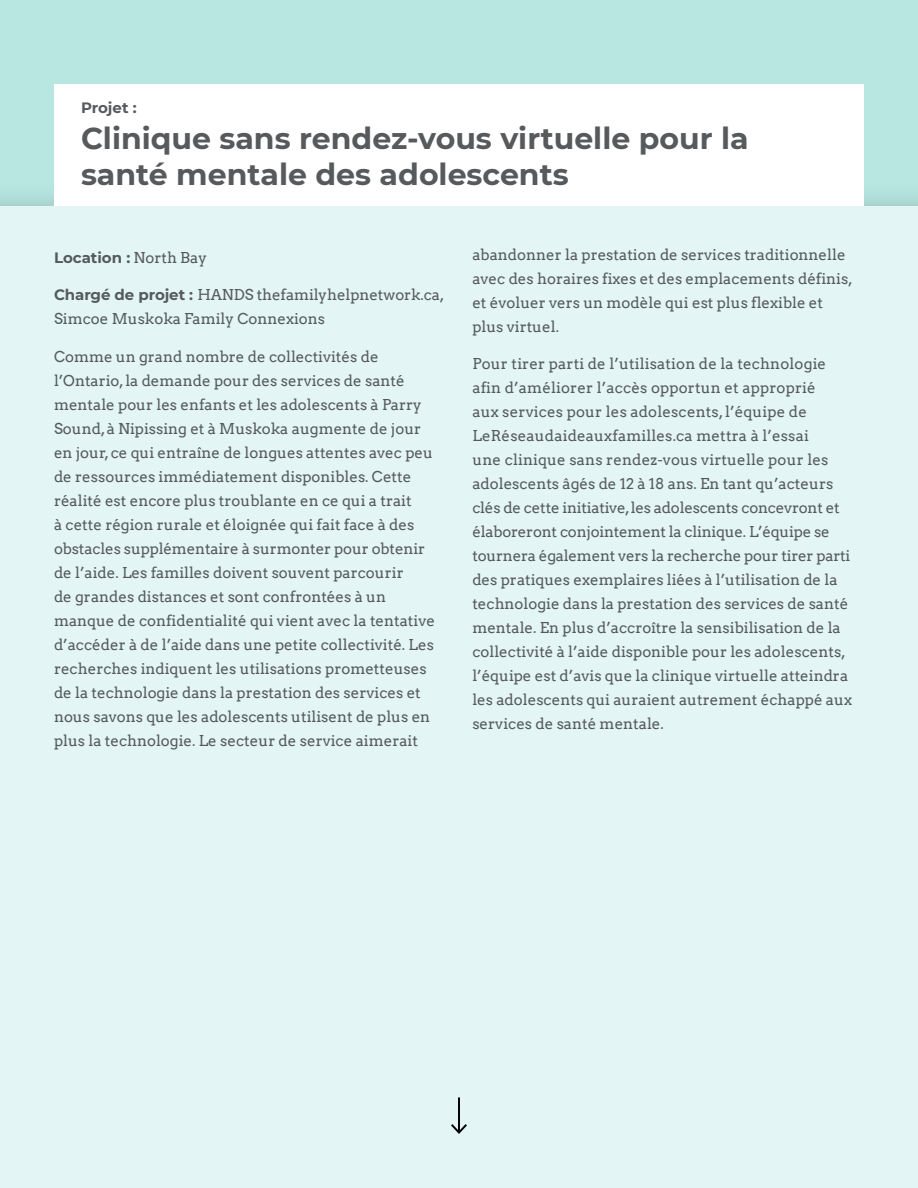
<style>
.page{position:relative;width:918px;height:1188px;background:#e3f5f4}
.page>*{position:absolute;margin:0;border:0;box-sizing:border-box;transform-origin:0 0}
.t1{font:700 30px/36px "Montserrat";color:#565a5c}
.t2{font:15px/24px "Arvo";color:#565a5c}
.t3{font:700 15px "Montserrat";color:#565a5c}
.s1{font-family:"Arvo";font-weight:400}
.s2{font-family:"Montserrat";font-weight:700}
</style>
<div class="page">
<hr style="left:458px;top:1097px;width:2px;height:35px;background:#000">
<svg style="left:451px;top:1124px;width:16px;height:10px"></svg>
<div style="left:0;top:0;width:918px;height:206px;background:#b8e7e2"></div>
<div style="left:54px;top:84px;width:810px;height:121px;background:#fff"></div>
<p class="t3" style="left:81px;top:97px;width:57px">Projet :</p>
<h1 class="t1" style="left:81px;top:119px;width:669px">Clinique sans rendez-vous virtuelle pour la santé mentale des adolescents</h1>
<p class="t3" style="left:54px;top:247px;width:155px">Location : <span class="s1">North Bay</span></p>
<p class="t2" style="left:54px;top:283px;width:392px"><span class="s2">Chargé de projet :</span> HANDS thefamilyhelpnetwork.ca,<br>Simcoe Muskoka Family Connexions</p>
<p class="t2" style="left:54px;top:345px;width:383px">Comme un grand nombre de collectivités de l’Ontario, la demande pour des services de santé mentale pour les enfants et les adolescents à Parry Sound, à Nipissing et à Muskoka augmente de jour en jour, ce qui entraîne de longues attentes avec peu de ressources immédiatement disponibles. Cette réalité est encore plus troublante en ce qui a trait<br>à cette région rurale et éloignée qui fait face à des obstacles supplémentaire à surmonter pour obtenir de l’aide. Les familles doivent souvent parcourir<br>de grandes distances et sont confrontées à un manque de confidentialité qui vient avec la tentative d’accéder à de l’aide dans une petite collectivité. Les recherches indiquent les utilisations prometteuses de la technologie dans la prestation des services et nous savons que les adolescents utilisent de plus en plus la technologie. Le secteur de service aimerait</p>
<p class="t2" style="left:472px;top:242px;width:382px">abandonner la prestation de services traditionnelle avec des horaires fixes et des emplacements définis, et évoluer vers un modèle qui est plus flexible et plus virtuel.</p>
<p class="t2" style="left:472px;top:352px;width:381px">Pour tirer parti de l’utilisation de la technologie afin d’améliorer l’accès opportun et approprié<br>aux services pour les adolescents, l’équipe de LeRéseaudaideauxfamilles.ca mettra à l’essai<br>une clinique sans rendez-vous virtuelle pour les adolescents âgés de 12 à 18 ans. En tant qu’acteurs clés de cette initiative, les adolescents concevront et élaboreront conjointement la clinique. L’équipe se tournera également vers la recherche pour tirer parti des pratiques exemplaires liées à l’utilisation de la technologie dans la prestation des services de santé mentale. En plus d’accroître la sensibilisation de la collectivité à l’aide disponible pour les adolescents, l’équipe est d’avis que la clinique virtuelle atteindra les adolescents qui auraient autrement échappé aux services de santé mentale.</p>
</div>
